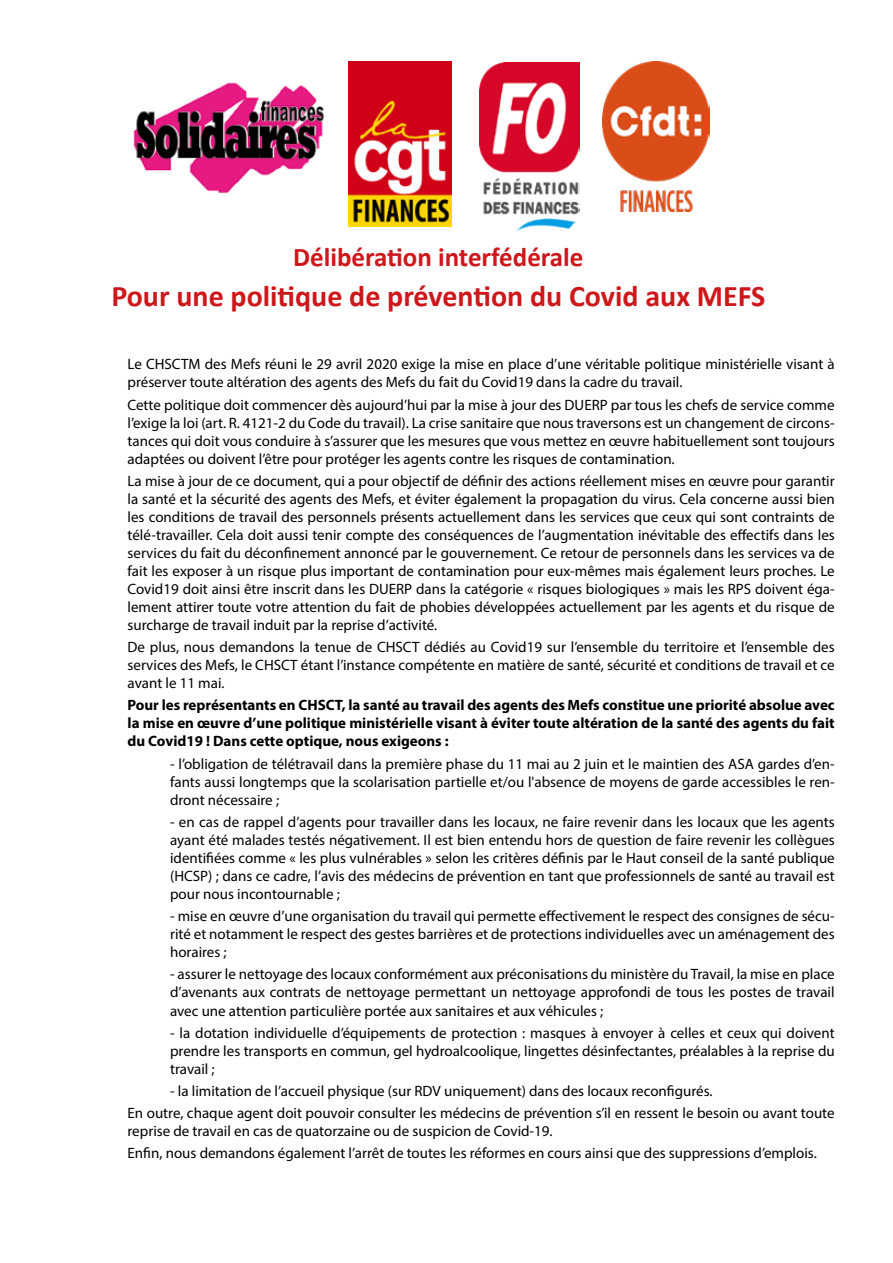
<style>
.page{position:relative;width:893px;height:1263px;background:#fff}
.page>*{position:absolute;margin:0;border:0;box-sizing:border-box;transform-origin:0 0}
.t1{font:700 30px "Calibri";color:#cd171a}
.t2{font:700 27px "Calibri";color:#cd171a}
.t3{font:15px/18px "Myriad Pro";color:#000;text-align:justify}
.t4{font:700 15px/18px "Myriad Pro";color:#000;text-align:justify}
</style>
<div class="page">
<img style="left:133px;top:82px;width:192px;height:112px">
<img style="left:602px;top:62px;width:108px;height:150px">
<img style="left:480px;top:62px;width:99px;height:169px">
<img style="left:349px;top:61px;width:102px;height:165px">
<h2 class="t2" style="left:293px;top:240px;width:292px">Délibération interfédérale</h2>
<h1 class="t1" style="left:111px;top:277px;width:655px">Pour une politique de prévention du Covid aux MEFS</h1>
<p class="t3" style="left:128px;top:355px;width:709px">Le CHSCTM des Mefs réuni le 29 avril 2020 exige la mise en place d’une véritable politique ministérielle visant à préserver toute altération des agents des Mefs du fait du Covid19 dans la cadre du travail.</p>
<p class="t3" style="left:128px;top:395px;width:709px">Cette politique doit commencer dès aujourd’hui par la mise à jour des DUERP par tous les chefs de service comme l’exige la loi (art. R. 4121-2 du Code du travail). La crise sanitaire que nous traversons est un changement de circons&shy;tances qui doit vous conduire à s’assurer que les mesures que vous mettez en œuvre habituellement sont toujours adaptées ou doivent l’être pour protéger les agents contre les risques de contamination.</p>
<p class="t3" style="left:128px;top:472px;width:709px">La mise à jour de ce document, qui a pour objectif de définir des actions réellement mises en œuvre pour garantir la santé et la sécurité des agents des Mefs, et éviter également la propagation du virus. Cela concerne aussi bien les conditions de travail des personnels présents actuellement dans les services que ceux qui sont contraints de télé-travailler. Cela doit aussi tenir compte des conséquences de l’augmentation inévitable des effectifs dans les services du fait du déconfinement annoncé par le gouvernement. Ce retour de personnels dans les services va de fait les exposer à un risque plus important de contamination pour eux-mêmes mais également leurs proches. Le Covid19 doit ainsi être inscrit dans les DUERP dans la catégorie « risques biologiques » mais les RPS doivent éga&shy;lement attirer toute votre attention du fait de phobies développées actuellement par les agents et du risque de surcharge de travail induit par la reprise d’activité.</p>
<p class="t3" style="left:128px;top:638px;width:709px">De plus, nous demandons la tenue de CHSCT dédiés au Covid19 sur l’ensemble du territoire et l’ensemble des services des Mefs, le CHSCT étant l’instance compétente en matière de santé, sécurité et conditions de travail et ce avant le 11 mai.</p>
<p class="t4" style="left:128px;top:696px;width:709px">Pour les représentants en CHSCT, la santé au travail des agents des Mefs constitue une priorité absolue avec la mise en œuvre d’une politique ministérielle visant à éviter toute altération de la santé des agents du fait du Covid19 ! Dans cette optique, nous exigeons :</p>
<p class="t3" style="left:170px;top:754px;width:666px">- l’obligation de télétravail dans la première phase du 11 mai au 2 juin et le maintien des ASA gardes d’en&shy;fants aussi longtemps que la scolarisation partielle et/ou l'absence de moyens de garde accessibles le ren&shy;dront nécessaire ;</p>
<p class="t3" style="left:170px;top:813px;width:666px">- en cas de rappel d’agents pour travailler dans les locaux, ne faire revenir dans les locaux que les agents ayant été malades testés négativement. Il est bien entendu hors de question de faire revenir les collègues identifiées comme « les plus vulnérables » selon les critères définis par le Haut conseil de la santé publique (HCSP) ; dans ce cadre, l’avis des médecins de prévention en tant que professionnels de santé au travail est pour nous incontournable ;</p>
<p class="t3" style="left:170px;top:907px;width:666px">- mise en œuvre d’une organisation du travail qui permette effectivement le respect des consignes de sécu&shy;rité et notamment le respect des gestes barrières et de protections individuelles avec un aménagement des horaires ;</p>
<p class="t3" style="left:170px;top:965px;width:666px">- assurer le nettoyage des locaux conformément aux préconisations du ministère du Travail, la mise en place d’avenants aux contrats de nettoyage permettant un nettoyage approfondi de tous les postes de travail avec une attention particulière portée aux sanitaires et aux véhicules ;</p>
<p class="t3" style="left:170px;top:1023px;width:666px">- la dotation individuelle d’équipements de protection : masques à envoyer à celles et ceux qui doivent prendre les transports en commun, gel hydroalcoolique, lingettes désinfectantes, préalables à la reprise du travail ;</p>
<p class="t3" style="left:128px;top:1079px;width:709px;line-height:22.2px;text-indent:43px">- la limitation de l’accueil physique (sur RDV uniquement) dans des locaux reconfigurés.<br>En outre, chaque agent doit pouvoir consulter les médecins de prévention s’il en ressent le besoin ou avant toute</p>
<p class="t3" style="left:128px;top:1120px;width:691px;line-height:22.2px">reprise de travail en cas de quatorzaine ou de suspicion de Covid-19.<br>Enfin, nous demandons également l’arrêt de toutes les réformes en cours ainsi que des suppressions d’emplois.</p>
</div>
